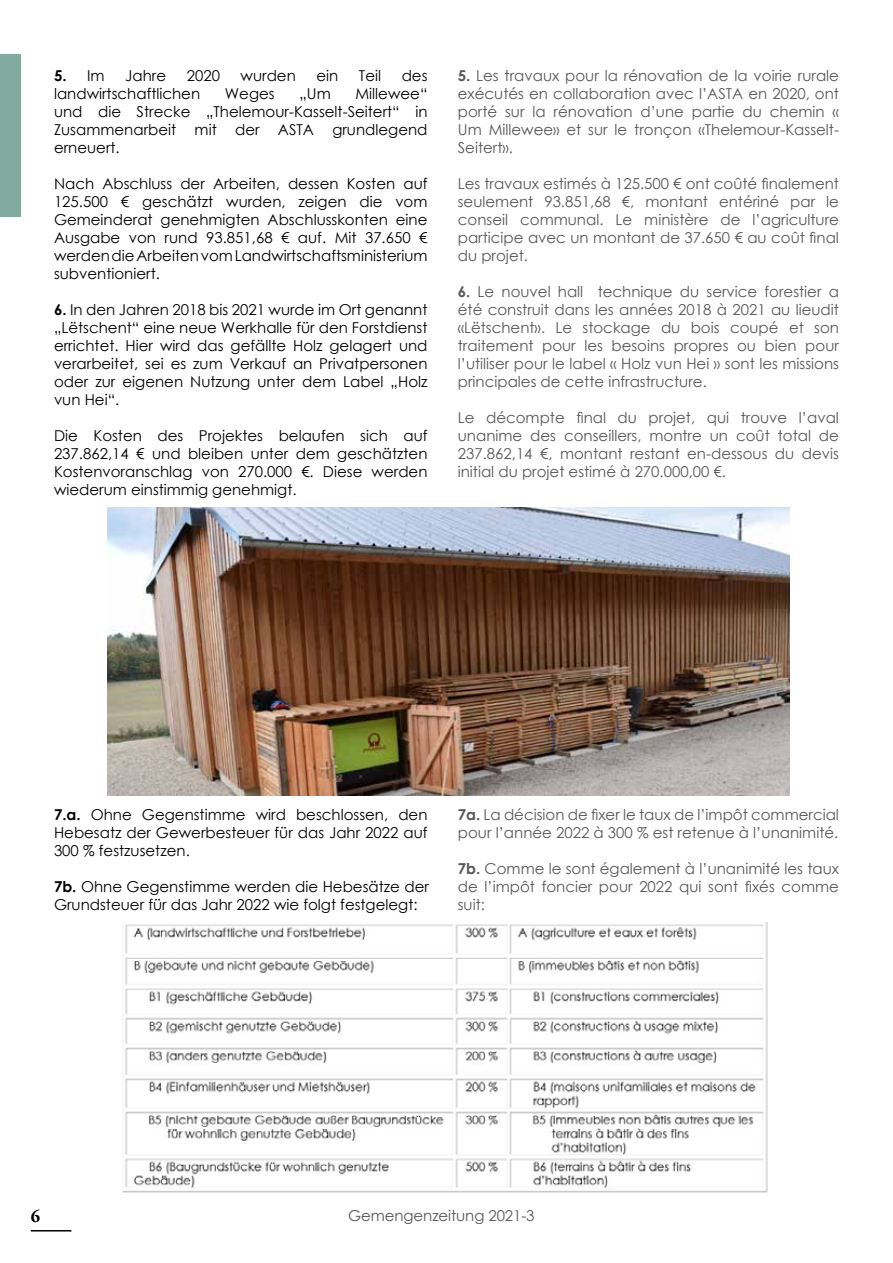
<style>
.page{position:relative;width:893px;height:1263px;background:#fff}
.page>*{position:absolute;margin:0;border:0;box-sizing:border-box;transform-origin:0 0}
.t1{font:700 18px "Adobe Garamond Pro";color:#000}
.t2{font:15px/18px "Century Gothic";color:#575756;text-align:justify}
.t3{font:15px/18px "Century Gothic";color:#000;text-align:justify}
.t4{font:700 15px "Century Gothic";color:#000}
.s1{font-weight:400}
.s2{font-weight:700}
</style>
<div class="page">
<hr style="left:31px;top:1230px;width:40px;height:1px;background:#000">
<div style="left:0;top:54px;width:21px;height:163px;background:#82aba0"></div>
<img style="left:122px;top:923px;width:646px;height:270px">
<img style="left:107px;top:507px;width:683px;height:288px">
<p class="t4" style="left:54px;top:65px;width:52px">5. <span class="s1">Im</span></p>
<p class="t3" style="left:125px;top:67px;width:42px">Jahre</p>
<p class="t3" style="left:187px;top:67px;width:35px">2020</p>
<p class="t3" style="left:241px;top:67px;width:57px">wurden</p>
<p class="t3" style="left:316px;top:67px;width:23px">ein</p>
<p class="t3" style="left:359px;top:67px;width:24px">Teil</p>
<p class="t3" style="left:402px;top:67px;width:27px">des</p>
<p class="t3" style="left:54px;top:85px;width:148px">landwirtschaftlichen</p>
<p class="t3" style="left:225px;top:85px;width:51px">Weges</p>
<p class="t3" style="left:299px;top:85px;width:33px">„Um</p>
<p class="t3" style="left:54px;top:85px;width:375px;text-indent:301px">Millewee“ und die Strecke „Thelemour-Kasselt-Seitert“ in Zusammenarbeit mit der ASTA grundlegend erneuert.</p>
<p class="t3" style="left:54px;top:175px;width:375px">Nach Abschluss der Arbeiten, dessen Kosten auf 125.500 € geschätzt wurden, zeigen die vom Gemeinderat genehmigten Abschlusskonten eine Ausgabe von rund 93.851,68 € auf. Mit 37.650 € werden die Arbeiten vom Landwirtschaftsministerium subventioniert.</p>
<p class="t3" style="left:54px;top:301px;width:375px"><span class="s2">6.</span> In den Jahren 2018 bis 2021 wurde im Ort genannt „Lëtschent“ eine neue Werkhalle für den Forstdienst errichtet. Hier wird das gefällte Holz gelagert und verarbeitet, sei es zum Verkauf an Privatpersonen oder zur eigenen Nutzung unter dem Label „Holz vun Hei“.</p>
<p class="t3" style="left:54px;top:427px;width:375px">Die Kosten des Projektes belaufen sich auf 237.862,14 € und bleiben unter dem geschätzten Kostenvoranschlag von 270.000 €. Diese werden wiederum einstimmig genehmigt.</p>
<p class="t2" style="left:458px;top:67px;width:383px"><span class="s2">5.</span> Les travaux pour la rénovation de la voirie rurale exécutés en collaboration avec l’ASTA en 2020, ont porté sur la rénovation d’une partie du chemin « Um Millewee» et sur le tronçon «Thelemour-Kasselt-Seitert».</p>
<p class="t2" style="left:458px;top:175px;width:383px">Les travaux estimés à 125.500 € ont coûté finalement seulement 93.851,68 €, montant entériné par le conseil communal. Le ministère de l’agriculture participe avec un montant de 37.650 € au coût final du projet.</p>
<p class="t2" style="left:458px;top:283px;width:383px"><span class="s2">6.</span> Le nouvel hall technique du service forestier a été construit dans les années 2018 à 2021 au lieudit «Lëtschent». Le stockage du bois coupé et son traitement pour les besoins propres ou bien pour l’utiliser pour le label « Holz vun Hei » sont les missions principales de cette infrastructure.</p>
<p class="t2" style="left:458px;top:409px;width:383px">Le décompte final du projet, qui trouve l’aval unanime des conseillers, montre un coût total de 237.862,14 €, montant restant en-dessous du devis initial du projet estimé à 270.000,00 €.</p>
<p class="t3" style="left:54px;top:805px;width:375px"><span class="s2">7.a.</span> Ohne Gegenstimme wird beschlossen, den Hebesatz der Gewerbesteuer für das Jahr 2022 auf 300 % festzusetzen.</p>
<p class="t3" style="left:54px;top:877px;width:377px"><span class="s2">7b.</span> Ohne Gegenstimme werden die Hebesätze der<br>Grundsteuer für das Jahr 2022 wie folgt festgelegt:</p>
<p class="t2" style="left:458px;top:805px;width:383px"><span class="s2">7a.</span> La décision de fixer le taux de l’impôt commercial pour l’année 2022 à 300 % est retenue à l’unanimité.</p>
<p class="t2" style="left:458px;top:859px;width:383px"><span class="s2">7b.</span> Comme le sont également à l’unanimité les taux de l’impôt foncier pour 2022 qui sont fixés comme suit:</p>
<p class="t1" style="left:31px;top:1206px;width:11px">6</p>
<p class="t2" style="left:348px;top:1207px;width:188px">Gemengenzeitung 2021-3</p>
</div>
